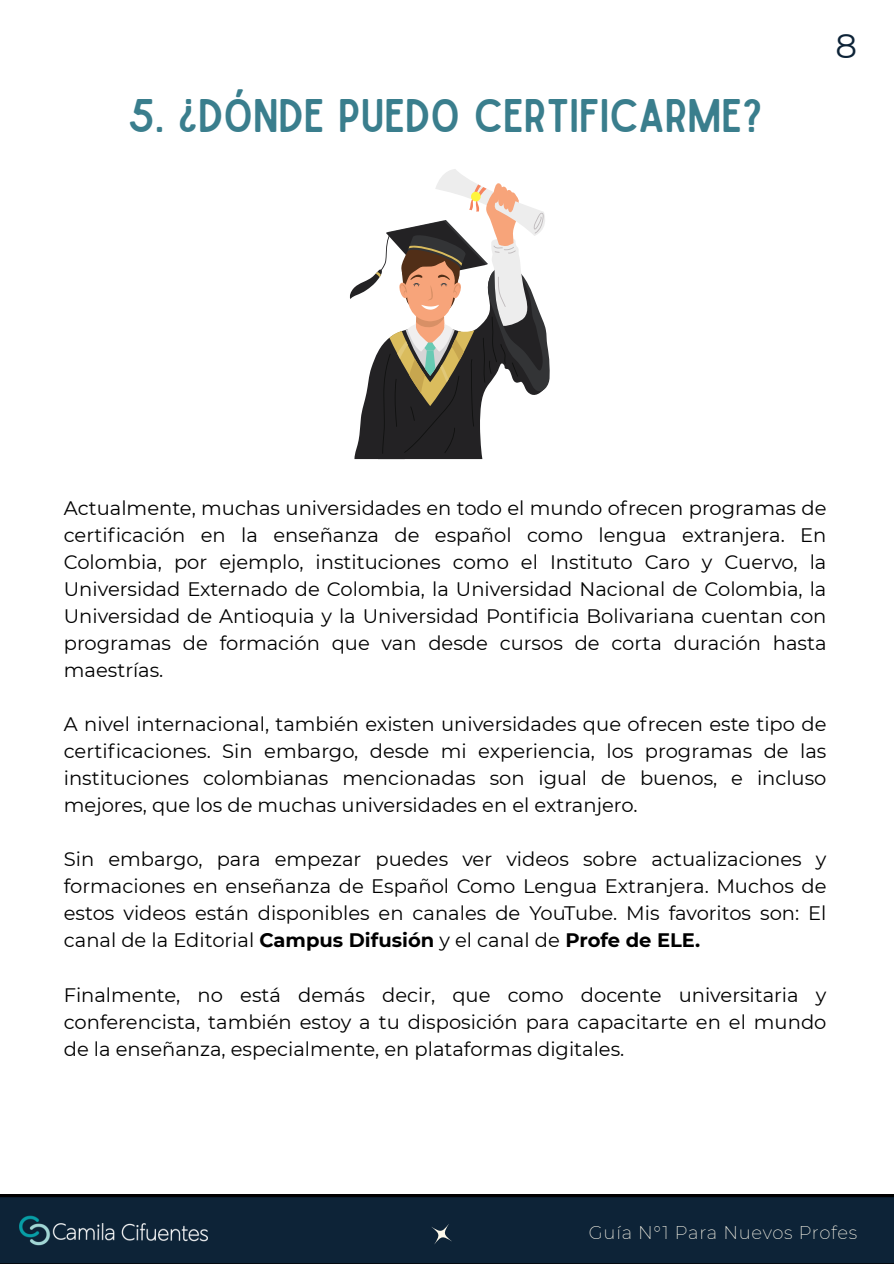
<style>
.page{position:relative;width:894px;height:1264px;background:#fff}
.page>*{position:absolute;margin:0;border:0;box-sizing:border-box;transform-origin:0 0}
.t1{font:45px "Sailors";color:#3a7e8d}
.t2{font:33.9px "Montserrat";color:#0d2337}
.t3{font:19.5px/27px "Montserrat";color:#000;text-align:justify}
.t4{font:200 18px "Montserrat";letter-spacing:.04em;color:#fdf9eb}
.s1{font-weight:700}
</style>
<div class="page">
<svg style="left:349px;top:169px;width:201px;height:290px"></svg>
<div style="left:0;top:1194px;width:893px;height:69px;background:#0d2337"></div>
<svg style="left:423px;top:1215px;width:36px;height:37px"></svg>
<img style="left:20px;top:1194px;width:188px;height:69px">
<p class="t1" style="left:128px;top:99px;width:635px">5. ¿DÓNDE PUEDO CERTIFICARME?</p>
<p class="t2" style="left:835px;top:25px;width:23px">8</p>
<p class="t3" style="left:64px;top:495px;width:764px">Actualmente, muchas universidades en todo el mundo ofrecen programas de certificación en la enseñanza de español como lengua extranjera. En Colombia, por ejemplo, instituciones como el Instituto Caro y Cuervo, la Universidad Externado de Colombia, la Universidad Nacional de Colombia, la Universidad de Antioquia y la Universidad Pontificia Bolivariana cuentan con programas de formación que van desde cursos de corta duración hasta maestrías.</p>
<h1 class="t3" style="left:64px;top:711px;width:764px">A nivel internacional, también existen universidades que ofrecen este tipo de certificaciones. Sin embargo, desde mi experiencia, los programas de las instituciones colombianas mencionadas son igual de buenos, e incluso mejores, que los de muchas universidades en el extranjero.</h1>
<p class="t3" style="left:64px;top:846px;width:764px">Sin embargo, para empezar puedes ver videos sobre actualizaciones y formaciones en enseñanza de Español Como Lengua Extranjera. Muchos de estos videos están disponibles en canales de YouTube. Mis favoritos son: El canal de la Editorial <span class="s1">Campus Difusión</span> y el canal de <span class="s1">Profe de ELE.</span></p>
<p class="t3" style="left:64px;top:981px;width:764px">Finalmente, no está demás decir, que como docente universitaria y conferencista, también estoy a tu disposición para capacitarte en el mundo de la enseñanza, especialmente, en plataformas digitales.</p>
<p class="t4" style="left:588px;top:1221px;width:270px">Guía N°1 Para Nuevos Profes</p>
</div>
